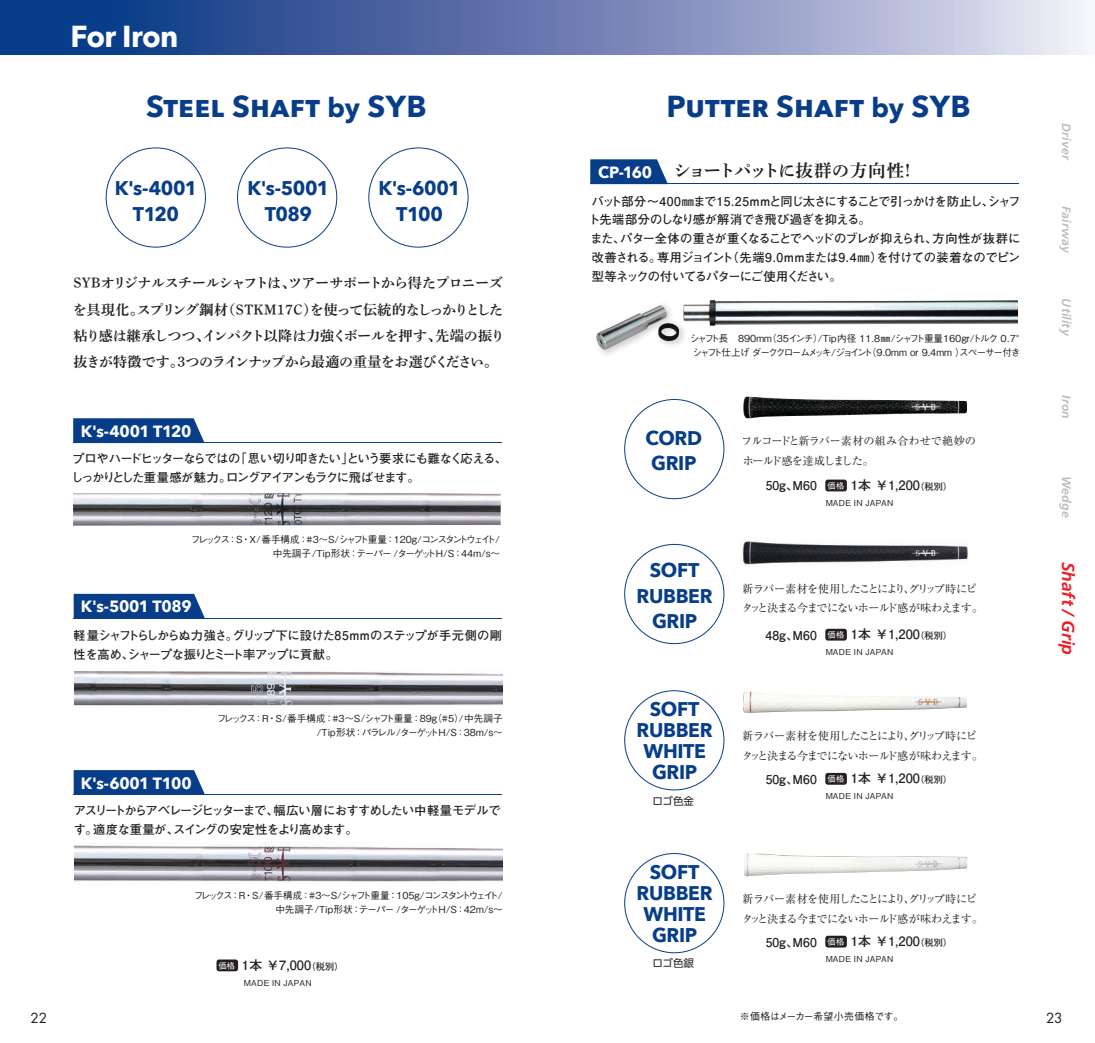
<style>
.page{position:relative;width:1095px;height:1043px;background:#fff}
.page>*{position:absolute;margin:0;border:0;box-sizing:border-box;transform-origin:0 0}
.t1{font:700 30.28px "Avenir Next";letter-spacing:.005em;color:#083e89}
.t2{font:700 30.28px "Avenir Next";letter-spacing:-.025em;color:#fff}
.t3{font:700 19.78px/25.9px "Avenir Next";letter-spacing:-.02em;color:#083e89;text-align:center}
.t4{font:17.5px "Shuei Min Pr 6 B";letter-spacing:-.105em;color:#231f20}
.t5{font:italic 700 17.32px "Frutiger";letter-spacing:.005em;color:#ee1d23}
.t6{font:700 16.28px "Avenir Next";letter-spacing:-.02em;color:#fff}
.t7{font:14px/26.2px "Shuei Min Pr 6 B";letter-spacing:-.04em;color:#231f20}
.t8{font:13.65px "Futura";color:#231f20}
.t9{font:700 12.78px "Futo Go B101 Pr 6";color:#231f20}
.t10{font:700 12.25px/18.9px "Futo Go B101 Pr 6";letter-spacing:-.065em;color:#231f20}
.t11{font:700 12.25px/18.9px "Futo Go B101 Pr 6";letter-spacing:-.085em;color:#231f20}
.t12{font:700 12.25px/18.9px "Futo Go B101 Pr 6";letter-spacing:-.045em;color:#231f20}
.t13{font:italic 700 12.25px "Frutiger";letter-spacing:.02em;color:#bcbdc0}
.t14{font:11.2px/19.6px "Ryumin Pr 6";letter-spacing:-.085em;color:#231f20}
.t15{font:11.2px/19.6px "Ryumin Pr 6";letter-spacing:-.06em;color:#231f20}
.t16{font:10.5px "UD Shin Go Pr 6";color:#231f20}
.t17{font:500 9.97px "Gothic BBB Pr 6";letter-spacing:-.03em;color:#231f20}
.t18{font:500 9.62px/14px "Gothic BBB Pr 6";letter-spacing:-.12em;color:#231f20;text-align:right}
.t19{font:500 9.62px/14px "Gothic BBB Pr 6";letter-spacing:-.14em;color:#231f20}
.t20{font:500 9.62px/14px "Gothic BBB Pr 6";letter-spacing:-.095em;color:#231f20;text-align:right}
.t21{font:500 8.22px "Gothic BBB Pr 6";letter-spacing:.04em;color:#231f20}
.s1{font-size:26.78px}
.s2{font-family:"Gothic BBB Pr 6";font-weight:500;font-size:8.22px;color:#fff}
.s3{font-size:9.1px}
</style>
<div class="page">
<img style="left:75px;top:671px;width:427px;height:35px">
<img style="left:73px;top:493px;width:427px;height:33px">
<hr style="left:73px;top:442px;width:428px;height:1px;background:#083e89">
<svg style="left:73px;top:418px;width:131px;height:24px;background:#14478f"></svg>
<hr style="left:590px;top:183px;width:428px;height:1px;background:#083e89">
<svg style="left:590px;top:159px;width:78px;height:24px;background:#1e4f93"></svg>
<hr style="left:74px;top:618px;width:427px;height:1px;background:#083e89">
<div style="left:74px;top:594px;width:131px;height:24px;background:#083e89"></div>
<hr style="left:74px;top:794px;width:427px;height:1px;background:#083e89">
<svg style="left:74px;top:770px;width:131px;height:24px;background:#13478e"></svg>
<svg style="left:0;top:0;width:1086px;height:54px;background:#6c81b3"></svg>
<img style="left:743px;top:396px;width:224px;height:22px">
<img style="left:742px;top:541px;width:226px;height:24px">
<img style="left:75px;top:843px;width:427px;height:40px">
<div style="left:216px;top:959px;width:22px;height:12px;background:#231f20;border-radius:3px"></div>
<div style="left:825px;top:629px;width:21px;height:12px;background:#231f20;border-radius:3px"></div>
<div style="left:825px;top:773px;width:21px;height:12px;background:#231f20;border-radius:3px"></div>
<div style="left:825px;top:936px;width:21px;height:12px;background:#231f20;border-radius:3px"></div>
<div style="left:825px;top:480px;width:21px;height:11px;background:#231f20;border-radius:3px"></div>
<img style="left:743px;top:691px;width:224px;height:22px">
<img style="left:744px;top:853px;width:223px;height:23px">
<img style="left:596px;top:305px;width:83px;height:45px">
<img style="left:683px;top:300px;width:334px;height:26px">
<h1 class="t2" style="left:71px;top:10px;width:109px">For Iron</h1>
<h1 class="t1" style="left:146px;top:80px;width:282px">STEEL SHAFT <span class="s1">by</span> SYB</h1>
<h1 class="t1" style="left:666px;top:80px;width:306px">PUTTER SHAFT <span class="s1">by</span> SYB</h1>
<h2 class="t3" style="left:115px;top:175px;width:84px">K's-4001<br>T120</h2>
<h2 class="t3" style="left:247px;top:175px;width:83px">K's-5001<br>T089</h2>
<h2 class="t3" style="left:378px;top:175px;width:84px">K's-6001<br>T100</h2>
<p class="t7" style="left:73px;top:270px;width:433px">SYBオリジナルスチールシャフトは、ツアーサポートから得たプロニーズを具現化。スプリング鋼材（STKM17C）を使って伝統的なしっかりとした粘り感は継承しつつ、インパクト以降は力強くボールを押す、先端の振り抜きが特徴です。3つのラインナップから最適の重量をお選びください。</p>
<h3 class="t6" style="left:81px;top:418px;width:112px">K's-4001 T120</h3>
<p class="t11" style="left:71px;top:448px;width:437px">プロやハードヒッターならではの｢思い切り叩きたい｣という要求にも難なく応える、しっかりとした重量感が魅力。ロングアイアンもラクに飛ばせます。</p>
<p class="t18" style="left:190px;top:532px;width:311px">フレックス：S・X/番手構成：#3～S/シャフト重量：120g/コンスタントウェイト/中先調子/Tip形状：テーパー /ターゲットH/S：44ｍ/ｓ～</p>
<h3 class="t6" style="left:81px;top:593px;width:112px">K's-5001 T089</h3>
<p class="t12" style="left:74px;top:625px;width:430px">軽量シャフトらしからぬ力強さ。グリップ下に設けた85mmのステップが手元側の剛性を高め、シャープな振りとミート率アップに貢献。</p>
<h3 class="t6" style="left:81px;top:769px;width:112px">K's-6001 T100</h3>
<p class="t20" style="left:216px;top:711px;width:288px">フレックス：R・S/番手構成：#3～S/シャフト重量：89g（#5）/中先調子/Tip形状：パラレル/ターゲットH/S：38ｍ/ｓ～</p>
<p class="t10" style="left:73px;top:801px;width:429px">アスリートからアベレージヒッターまで、幅広い層におすすめしたい中軽量モデルです。適度な重量が、スイングの安定性をより高めます。</p>
<p class="t18" style="left:193px;top:887px;width:311px">フレックス：R・S/番手構成：#3～S/シャフト重量：105g/コンスタントウェイト/中先調子/Tip形状：テーパー /ターゲットH/S：42ｍ/ｓ～</p>
<p class="t9" style="left:218px;top:955px;width:127px"><span class="s2">価格</span>１本 ￥7,000<span class="s3">（税別）</span></p>
<p class="t21" style="left:244px;top:976px;width:70px">MADE IN JAPAN</p>
<h3 class="t6" style="left:598px;top:158px;width:55px">CP-160</h3>
<h3 class="t4" style="left:674px;top:161px;width:238px">ショートパットに抜群の方向性!</h3>
<p class="t10" style="left:588px;top:191px;width:434px">バット部分～400㎜まで15.25ｍｍと同じ太さにすることで引っかけを防止し、シャフト先端部分のしなり感が解消でき飛び過ぎを抑える。<br>また、パター全体の重さが重くなることでヘッドのブレが抑えられ、方向性が抜群に改善される。専用ジョイント（先端9.0ｍｍまたは9.4㎜）を付けての装着なのでピン型等ネックの付いてるパターにご使用ください。</p>
<p class="t19" style="left:665px;top:331px;width:362px;text-indent:25px">シャフト長　890ｍｍ（35インチ）/Tip 内径 11.8㎜ /シャフト重量１６０ｇｒ/トルク ０.７°　　　シャフト仕上げ ダーククロームメッキ/ジョイント（9.0mm or 9.4mm ）スペーサー付き</p>
<h2 class="t3" style="left:645px;top:424px;width:58px;text-align:left">CORD<br>GRIP</h2>
<p class="t15" style="left:741px;top:431px;width:236px">フルコードと新ラバー素材の組み合わせで絶妙のホールド感を達成しました。</p>
<h2 class="t3" style="left:636px;top:556px;width:78px">SOFT<br>RUBBER<br>GRIP</h2>
<h2 class="t3" style="left:636px;top:698px;width:78px;line-height:21px">SOFT<br>RUBBER<br>WHITE<br>GRIP</h2>
<p class="t16" style="left:652px;top:792px;width:43px">ロゴ色金</p>
<h2 class="t3" style="left:636px;top:861px;width:78px;line-height:21px">SOFT<br>RUBBER<br>WHITE<br>GRIP</h2>
<p class="t16" style="left:652px;top:954px;width:43px">ロゴ色銀</p>
<p class="t10" style="left:765px;top:476px;width:53px">50g、M60</p>
<p class="t9" style="left:827px;top:475px;width:126px"><span class="s2">価格</span>１本 ￥1,200<span class="s3">（税別）</span></p>
<p class="t21" style="left:825px;top:496px;width:70px">MADE IN JAPAN</p>
<p class="t14" style="left:741px;top:578px;width:243px">新ラバー素材を使用したことにより、グリップ時にピタッと決まる今までにないホールド感が味わえます。</p>
<p class="t10" style="left:765px;top:625px;width:53px">48g、M60</p>
<p class="t9" style="left:827px;top:624px;width:126px"><span class="s2">価格</span>１本 ￥1,200<span class="s3">（税別）</span></p>
<p class="t21" style="left:825px;top:646px;width:70px">MADE IN JAPAN</p>
<p class="t14" style="left:741px;top:725px;width:243px">新ラバー素材を使用したことにより、グリップ時にピタッと決まる今までにないホールド感が味わえます。</p>
<p class="t10" style="left:765px;top:769px;width:53px">50g、M60</p>
<p class="t9" style="left:827px;top:768px;width:126px"><span class="s2">価格</span>１本 ￥1,200<span class="s3">（税別）</span></p>
<p class="t21" style="left:825px;top:790px;width:70px">MADE IN JAPAN</p>
<p class="t14" style="left:741px;top:889px;width:243px">新ラバー素材を使用したことにより、グリップ時にピタッと決まる今までにないホールド感が味わえます。</p>
<p class="t10" style="left:765px;top:932px;width:53px">50g、M60</p>
<p class="t9" style="left:827px;top:931px;width:126px"><span class="s2">価格</span>１本 ￥1,200<span class="s3">（税別）</span></p>
<p class="t21" style="left:825px;top:953px;width:70px">MADE IN JAPAN</p>
<p class="t13" style="left:1073px;top:123px;width:39px;rotate:90deg">Driver</p>
<p class="t13" style="left:1073px;top:206px;width:50px;rotate:90deg">Fairway</p>
<p class="t13" style="left:1073px;top:298px;width:40px;rotate:90deg">Utility</p>
<p class="t13" style="left:1073px;top:395px;width:26px;rotate:90deg">Iron</p>
<p class="t13" style="left:1073px;top:476px;width:43px;rotate:90deg">Wedge</p>
<h3 class="t5" style="left:1078px;top:562px;width:95px;rotate:90deg">Shaft /Grip</h3>
<p class="t17" style="left:740px;top:1008px;width:165px">※価格はメーカー希望小売価格です。</p>
<p class="t8" style="left:30px;top:1010px;width:18px">22</p>
<p class="t8" style="left:1046px;top:1010px;width:18px">23</p>
</div>
